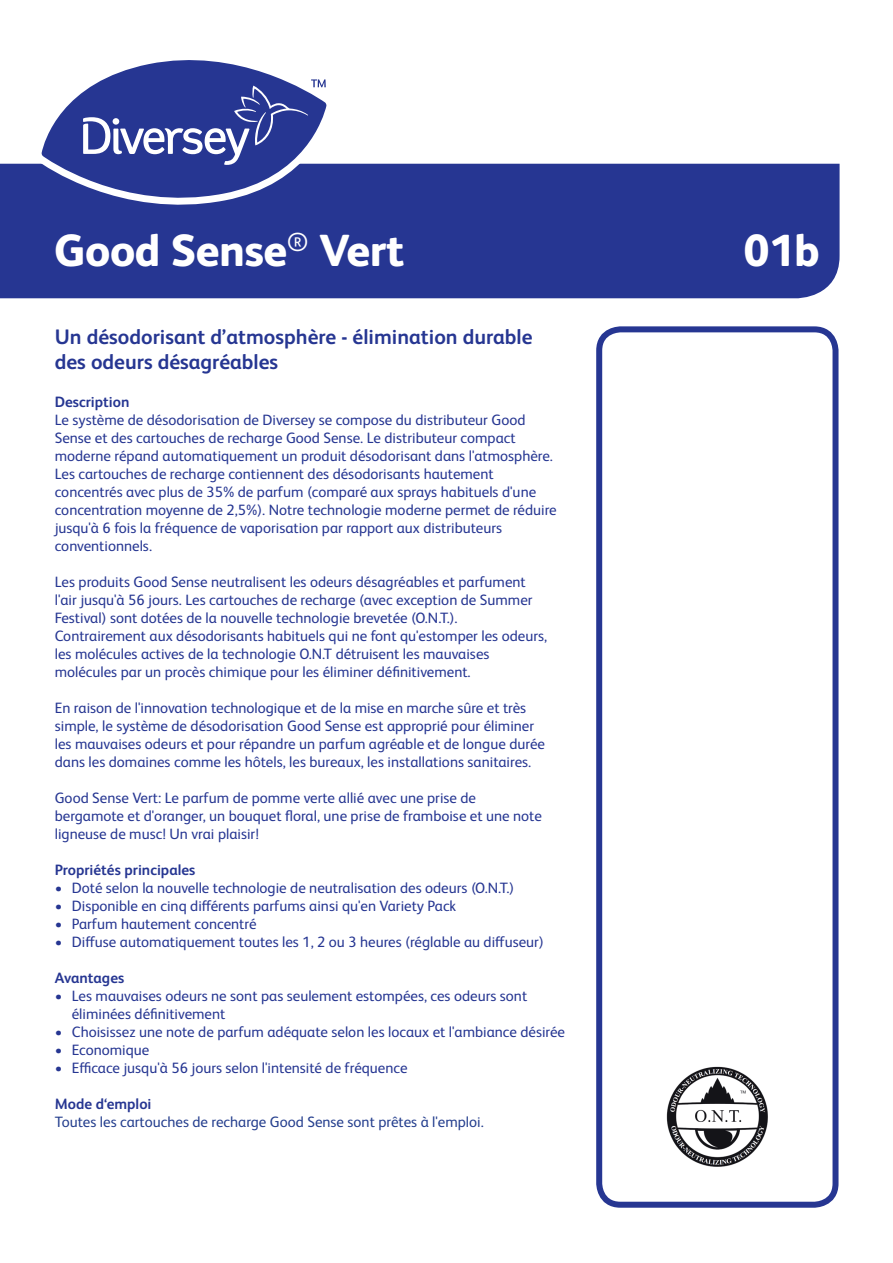
<style>
.page{position:relative;width:893px;height:1263px;background:#fff}
.page>*{position:absolute;margin:0;border:0;box-sizing:border-box;transform-origin:0 0}
.t1{font:800 45px "FS Albert Pro";letter-spacing:-.01em;color:#fff}
.t2{font:700 21px/25.2px "FS Albert Pro";color:#263692}
.t3{font:15px/18px "FS Albert Pro";color:#263692}
.t4{font:15px "FS Albert Pro";color:#253f8e}
.t5{font:700 15px "FS Albert Pro";color:#263692}
</style>
<div class="page">
<div style="left:0;top:164px;width:840px;height:134px;background:#263692"></div>
<svg style="left:34px;top:60px;width:305px;height:165px"></svg>
<svg style="left:83px;top:79px;width:243px;height:86px"></svg>
<div style="left:596px;top:326px;width:242px;height:882px;border:6px solid #263692;border-radius:21px"></div>
<img style="left:666px;top:1066px;width:102px;height:101px">
<h1 class="t1" style="left:54px;top:215px;width:352px">Good Sense<sup>®</sup> Vert</h1>
<h1 class="t1" style="left:744px;top:215px;width:77px">01b</h1>
<h2 class="t2" style="left:55px;top:323px;width:479px">Un désodorisant d’atmosphère - élimination durable des odeurs désagréables</h2>
<p class="t5" style="left:55px;top:391px;width:76px">Description</p>
<p class="t3" style="left:55px;top:409px;width:503px">Le système de désodorisation de Diversey se compose du distributeur Good Sense et des cartouches de recharge Good Sense. Le distributeur compact moderne répand automatiquement un produit désodorisant dans l'atmosphère.<br>Les cartouches de recharge contiennent des désodorisants hautement concentrés avec plus de 35% de parfum (comparé aux sprays habituels d'une concentration moyenne de 2,5%). Notre technologie moderne permet de réduire jusqu'à 6 fois la fréquence de vaporisation par rapport aux distributeurs conventionnels.</p>
<p class="t3" style="left:55px;top:571px;width:494px">Les produits Good Sense neutralisent les odeurs désagréables et parfument l'air jusqu'à 56 jours. Les cartouches de recharge (avec exception de Summer Festival) sont dotées de la nouvelle technologie brevetée (O.N.T.).<br>Contrairement aux désodorisants habituels qui ne font qu'estomper les odeurs, les molécules actives de la technologie O.N.T détruisent les mauvaises molécules par un procès chimique pour les éliminer définitivement.</p>
<p class="t3" style="left:55px;top:697px;width:492px">En raison de l'innovation technologique et de la mise en marche sûre et très simple, le système de désodorisation Good Sense est approprié pour éliminer les mauvaises odeurs et pour répandre un parfum agréable et de longue durée dans les domaines comme les hôtels, les bureaux, les installations sanitaires.</p>
<p class="t3" style="left:55px;top:787px;width:489px">Good Sense Vert: Le parfum de pomme verte allié avec une prise de bergamote et d'oranger, un bouquet floral, une prise de framboise et une note ligneuse de musc! Un vrai plaisir!</p>
<p class="t5" style="left:55px;top:859px;width:142px">Propriétés principales</p>
<p class="t3" style="left:55px;top:877px;width:461px">• Doté selon la nouvelle technologie de neutralisation des odeurs (O.N.T.)</p>
<p class="t3" style="left:55px;top:895px;width:403px">• Disponible en cinq différents parfums ainsi qu'en Variety Pack</p>
<p class="t3" style="left:55px;top:913px;width:203px">• Parfum hautement concentré</p>
<p class="t3" style="left:55px;top:931px;width:491px">• Diffuse automatiquement toutes les 1, 2 ou 3 heures (réglable au diffuseur)</p>
<p class="t5" style="left:55px;top:967px;width:71px">Avantages</p>
<p class="t3" style="left:72px;top:985px;width:457px;text-indent:-17px">• Les mauvaises odeurs ne sont pas seulement estompées, ces odeurs sont éliminées définitivement</p>
<p class="t3" style="left:55px;top:1021px;width:512px">• Choisissez une note de parfum adéquate selon les locaux et l'ambiance désirée</p>
<p class="t3" style="left:55px;top:1039px;width:96px">• Economique</p>
<p class="t3" style="left:55px;top:1057px;width:354px">• Efficace jusqu'à 56 jours selon l'intensité de fréquence</p>
<p class="t5" style="left:55px;top:1093px;width:98px">Mode d‘emploi</p>
<p class="t4" style="left:55px;top:1111px;width:431px">Toutes les cartouches de recharge Good Sense sont prêtes à l'emploi.</p>
</div>
